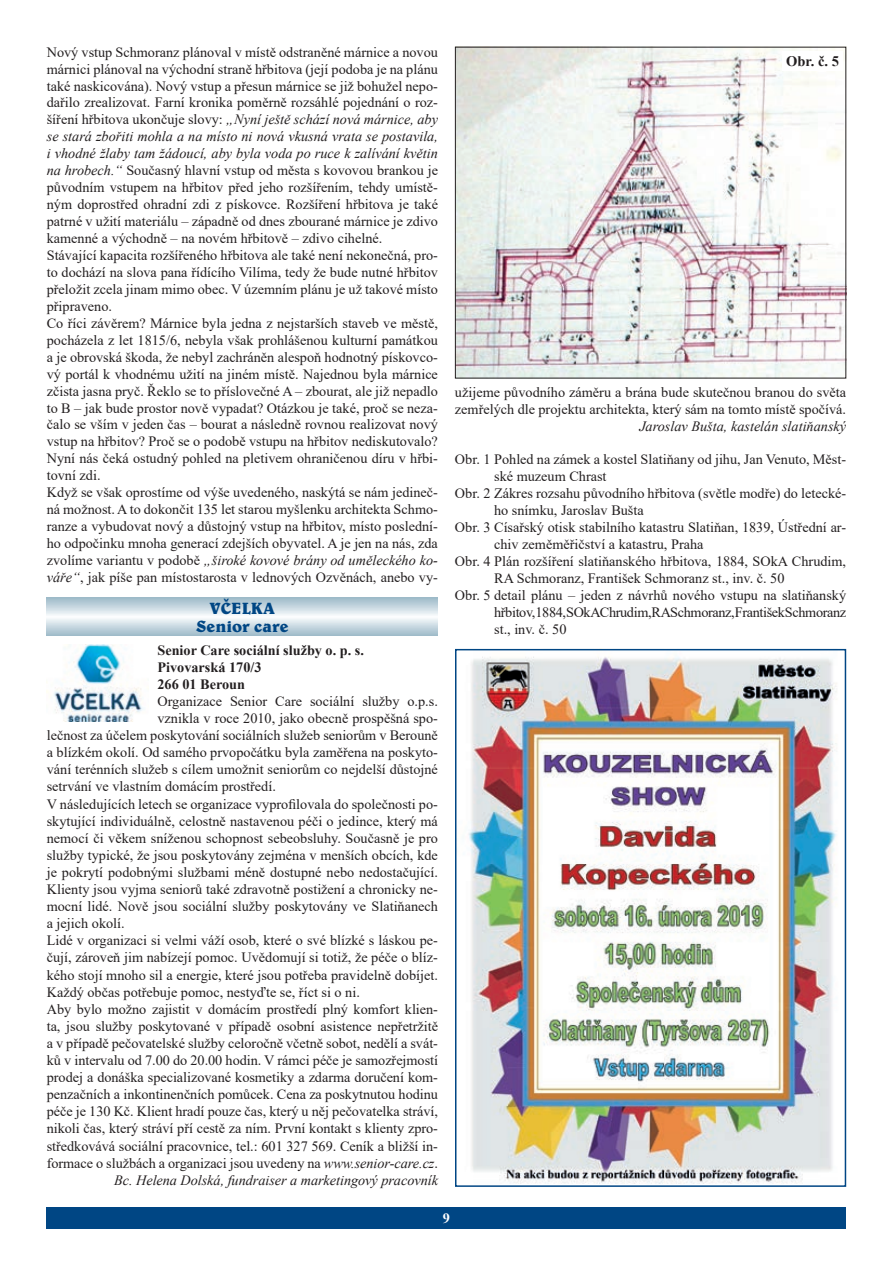
<style>
.page{position:relative;width:893px;height:1263px;background:#fff}
.page>*{position:absolute;margin:0;border:0;box-sizing:border-box;transform-origin:0 0}
.t1{font:700 16.5px/18px "Belwe AT";color:#004684;text-align:center}
.t2{font:700 14.55px "Times New Roman";color:#231f20}
.t3{font:14.25px/17px "Times New Roman";color:#231f20}
.t4{font:italic 14.25px "Times New Roman";letter-spacing:-.005em;color:#231f20}
.t5{font:700 14.25px/17.1px "Times New Roman";color:#231f20}
.t6{font:14.25px "Times New Roman";letter-spacing:-.025em;color:#231f20}
.t7{font:700 14.25px "Times New Roman";color:#fff}
.s1{font-style:italic}
</style>
<div class="page">
<div style="left:47px;top:1208px;width:799px;height:21px;background:#004684"></div>
<img style="left:457px;top:49px;width:387px;height:327px">
<div style="left:782px;top:51px;width:61px;height:20px;background:#fff"></div>
<img style="left:468px;top:657px;width:369px;height:527px">
<div style="left:455px;top:649px;width:391px;height:538px;border:2px solid #004684"></div>
<svg style="left:47px;top:597px;width:391px;height:39px;background:#c9d9e1"></svg>
<img style="left:47px;top:644px;width:97px;height:78px">
<p class="t3" style="left:47px;top:43px;width:393px">Nový vstup Schmoranz plánoval v místě odstraněné márnice a novou márnici plánoval na východní straně hřbitova (její podoba je na plánu také naskicována). Nový vstup a přesun márnice se již bohužel nepo&shy;dařilo zrealizovat. Farní kronika poměrně rozsáhlé pojednání o roz&shy;šíření hřbitova ukončuje slovy: <span class="s1">„Nyní ještě schází nová márnice, aby se stará zbořiti mohla a na místo ni nová vkusná vrata se postavila, i vhodné žlaby tam žádoucí, aby byla voda po ruce k zalívání květin na hrobech.“</span> Současný hlavní vstup od města s kovovou brankou je původním vstupem na hřbitov před jeho rozšířením, tehdy umístě&shy;ným doprostřed ohradní zdi z pískovce. Rozšíření hřbitova je také patrné v užití materiálu – západně od dnes zbourané márnice je zdivo kamenné a východně – na novém hřbitově – zdivo cihelné.<br>Stávající kapacita rozšířeného hřbitova ale také není nekonečná, pro&shy;to dochází na slova pana řídícího Vilíma, tedy že bude nutné hřbitov přeložit zcela jinam mimo obec. V územním plánu je už takové místo připraveno.<br>Co říci závěrem? Márnice byla jedna z nejstarších staveb ve městě, pocházela z let 1815/6, nebyla však prohlášenou kulturní památkou a je obrovská škoda, že nebyl zachráněn alespoň hodnotný pískovco&shy;vý portál k vhodnému užití na jiném místě. Najednou byla márnice zčista jasna pryč. Řeklo se to příslovečné A – zbourat, ale již nepadlo to B – jak bude prostor nově vypadat? Otázkou je také, proč se neza&shy;čalo se vším v jeden čas – bourat a následně rovnou realizovat nový vstup na hřbitov? Proč se o podobě vstupu na hřbitov nediskutovalo?<br>Nyní nás čeká ostudný pohled na pletivem ohraničenou díru v hřbi&shy;tovní zdi.<br>Když se však oprostíme od výše uvedeného, naskýtá se nám jedineč&shy;ná možnost. A to dokončit 135 let starou myšlenku architekta Schmo&shy;ranze a vybudovat nový a důstojný vstup na hřbitov, místo poslední&shy;ho odpočinku mnoha generací zdejších obyvatel. A je jen na nás, zda zvolíme variantu v podobě <span class="s1">„široké kovové brány od uměleckého ko&shy;váře“</span>, jak píše pan místostarosta v lednových Ozvěnách, anebo vy-</p>
<p class="t1" style="left:196px;top:599px;width:94px">VČELKA<br>Senior care</p>
<p class="t5" style="left:157px;top:641px;width:208px">Senior Care sociální služby o. p. s.<br>Pivovarská 170/3<br>266 01 Beroun</p>
<p class="t3" style="left:157px;top:692px;width:282px">Organizace Senior Care sociální služby o.p.s.</p>
<p class="t3" style="left:157px;top:709px;width:282px">vznikla v roce 2010, jako obecně prospěšná spo-</p>
<p class="t3" style="left:47px;top:726px;width:393px">lečnost za účelem poskytování sociálních služeb seniorům v Berouně</p>
<p class="t3" style="left:47px;top:743px;width:393px">a blízkém okolí. Od samého prvopočátku byla zaměřena na poskyto-</p>
<p class="t3" style="left:47px;top:761px;width:393px">vání terénních služeb s cílem umožnit seniorům co nejdelší důstojné</p>
<p class="t3" style="left:47px;top:778px;width:231px">setrvání ve vlastním domácím prostředí.</p>
<p class="t3" style="left:47px;top:795px;width:393px">V následujících letech se organizace vyprofilovala do společnosti po-</p>
<p class="t3" style="left:47px;top:812px;width:393px">skytující individuálně, celostně nastavenou péči o jedince, který má</p>
<p class="t3" style="left:47px;top:829px;width:393px">nemocí či věkem sníženou schopnost sebeobsluhy. Současně je pro</p>
<p class="t3" style="left:47px;top:846px;width:393px">služby typické, že jsou poskytovány zejména v menších obcích, kde</p>
<p class="t3" style="left:47px;top:863px;width:393px">je pokrytí podobnými službami méně dostupné nebo nedostačující.</p>
<p class="t3" style="left:47px;top:880px;width:393px">Klienty jsou vyjma seniorů také zdravotně postižení a chronicky ne-</p>
<p class="t3" style="left:47px;top:897px;width:393px">mocní lidé. Nově jsou sociální služby poskytovány ve Slatiňanech</p>
<p class="t3" style="left:47px;top:914px;width:79px">a jejich okolí.</p>
<p class="t3" style="left:47px;top:932px;width:393px">Lidé v organizaci si velmi váží osob, které o své blízké s láskou pe-</p>
<p class="t3" style="left:47px;top:949px;width:393px">čují, zároveň jim nabízejí pomoc. Uvědomují si totiž, že péče o blíz-</p>
<p class="t3" style="left:47px;top:966px;width:393px">kého stojí mnoho sil a energie, které jsou potřeba pravidelně dobíjet.</p>
<p class="t3" style="left:47px;top:983px;width:315px">Každý občas potřebuje pomoc, nestyďte se, říct si o ni.</p>
<p class="t3" style="left:47px;top:1000px;width:393px">Aby bylo možno zajistit v domácím prostředí plný komfort klien-</p>
<p class="t3" style="left:47px;top:1017px;width:393px">ta, jsou služby poskytované v případě osobní asistence nepřetržitě</p>
<p class="t3" style="left:47px;top:1034px;width:393px">a v případě pečovatelské služby celoročně včetně sobot, nedělí a svát-</p>
<p class="t3" style="left:47px;top:1051px;width:393px">ků v intervalu od 7.00 do 20.00 hodin. V rámci péče je samozřejmostí</p>
<p class="t3" style="left:47px;top:1068px;width:393px">prodej a donáška specializované kosmetiky a zdarma doručení kom-</p>
<p class="t3" style="left:47px;top:1085px;width:393px">penzačních a inkontinenčních pomůcek. Cena za poskytnutou hodinu</p>
<p class="t3" style="left:47px;top:1103px;width:393px">péče je 130 Kč. Klient hradí pouze čas, který u něj pečovatelka stráví,</p>
<p class="t3" style="left:47px;top:1120px;width:393px">nikoli čas, který stráví pří cestě za ním. První kontakt s klienty zpro-</p>
<p class="t3" style="left:47px;top:1137px;width:393px">středkovává sociální pracovnice, tel.: 601 327 569. Ceník a bližší in-</p>
<p class="t3" style="left:47px;top:1154px;width:393px">formace o službách a organizaci jsou uvedeny na <span class="s1">www.senior-care.cz</span>.</p>
<p class="t4" style="left:114px;top:1170px;width:325px">Bc. Helena Dolská, fundraiser a marketingový pracovník</p>
<p class="t2" style="left:786px;top:51px;width:54px">Obr. č. 5</p>
<p class="t3" style="left:455px;top:383px;width:393px">užijeme původního záměru a brána bude skutečnou branou do světa zemřelých dle projektu architekta, který sám na tomto místě spočívá.</p>
<p class="t4" style="left:639px;top:416px;width:208px">Jaroslav Bušta, kastelán slatiňanský</p>
<p class="t3" style="left:455px;top:451px;width:393px">Obr. 1 Pohled na zámek a kostel Slatiňany od jihu, Jan Venuto, Měst-</p>
<p class="t3" style="left:494px;top:468px;width:114px">ské muzeum Chrast</p>
<p class="t3" style="left:455px;top:485px;width:393px">Obr. 2 Zákres rozsahu původního hřbitova (světle modře) do letecké-</p>
<p class="t3" style="left:494px;top:502px;width:151px">ho snímku, Jaroslav Bušta</p>
<p class="t3" style="left:455px;top:518px;width:393px">Obr. 3 Císařský otisk stabilního katastru Slatiňan, 1839, Ústřední ar-</p>
<p class="t3" style="left:494px;top:535px;width:211px">chiv zeměměřičství a katastru, Praha</p>
<p class="t3" style="left:455px;top:552px;width:393px">Obr. 4 Plán rozšíření slatiňanského hřbitova, 1884, SOkA Chrudim,</p>
<p class="t3" style="left:494px;top:569px;width:292px">RA Schmoranz, František Schmoranz st., inv. č. 50</p>
<p class="t3" style="left:455px;top:586px;width:393px">Obr. 5 detail plánu – jeden z návrhů nového vstupu na slatiňanský</p>
<p class="t6" style="left:494px;top:602px;width:354px">hřbitov, 1884, SOkA Chrudim, RA Schmoranz, František Schmoranz</p>
<p class="t3" style="left:494px;top:620px;width:74px">st., inv. č. 50</p>
<p class="t7" style="left:443px;top:1208px;width:9px">9</p>
</div>
